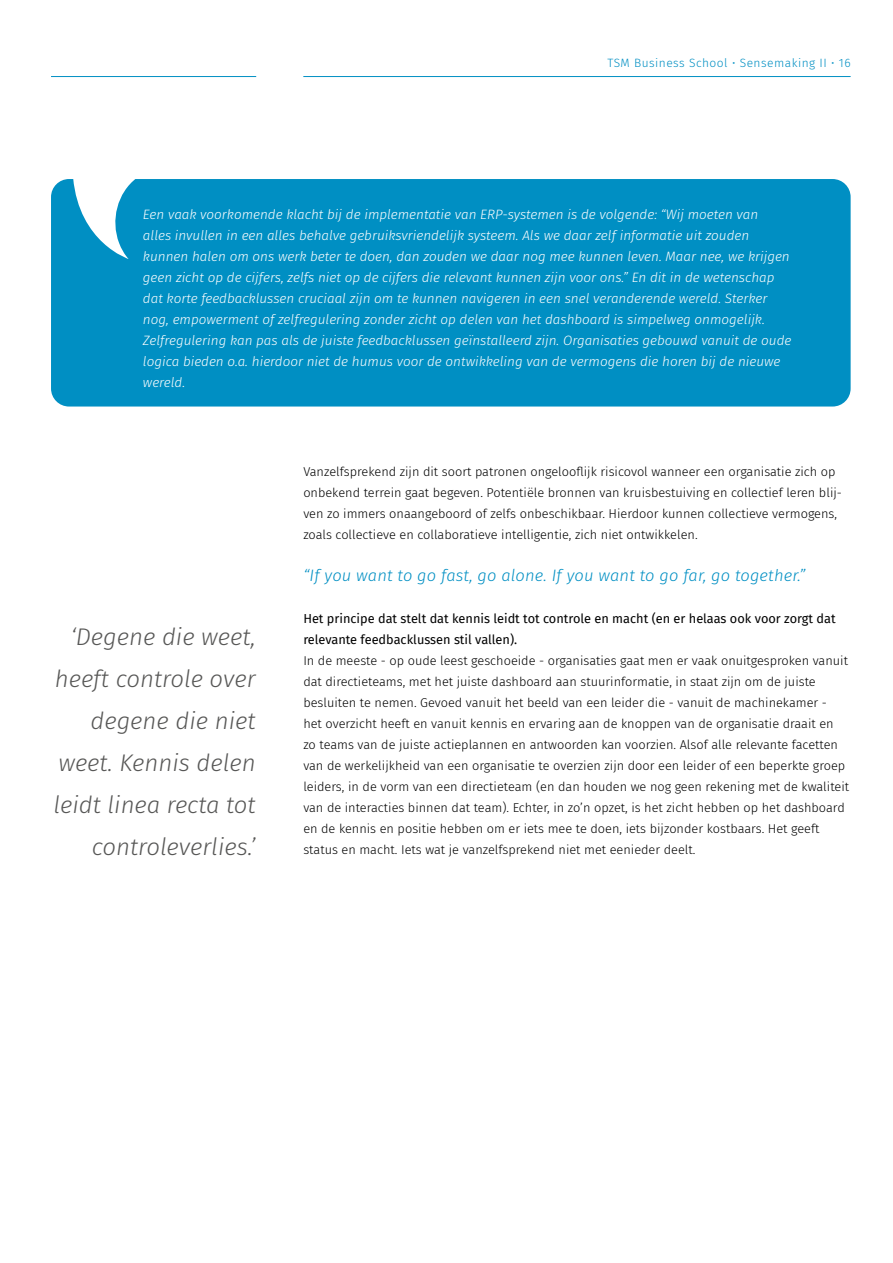
<style>
.page{position:relative;width:893px;height:1263px;background:#fff}
.page>*{position:absolute;margin:0;border:0;box-sizing:border-box;transform-origin:0 0}
.t1{font:italic 300 24px/42px "Fira Sans";color:#575756;text-align:right}
.t2{font:italic 300 16.5px "Fira Sans";letter-spacing:.01em;color:#008fc3}
.t3{font:italic 300 13.5px/21px "Fira Sans";color:#fff}
.t4{font:300 12.75px/21px "Fira Sans";color:#000}
.t5{font:12.75px/21px "Fira Sans";color:#000}
.t6{font:300 12px "Fira Sans";letter-spacing:.04em;color:#008fc3}
</style>
<div class="page">
<hr style="left:51px;top:76px;width:205px;height:1px;background:#008fc3">
<hr style="left:303px;top:76px;width:548px;height:1px;background:#008fc3">
<div style="left:51px;top:179px;width:800px;height:227px;background:#008fc3;border-radius:18px"></div>
<svg style="left:73px;top:179px;width:63px;height:80px"></svg>
<p class="t6" style="left:607px;top:55px;width:245px">TSM Business School • Sensemaking II • 16</p>
<p class="t3" style="left:143px;top:204px;width:650px">Een vaak voorkomende klacht bij de implementatie van ERP-systemen is de volgende: “Wij moeten van<br>alles invullen in een alles behalve gebruiksvriendelijk systeem. Als we daar zelf informatie uit zouden kunnen halen om ons werk beter te doen, dan zouden we daar nog mee kunnen leven. Maar nee, we krijgen geen zicht op de cijfers, zelfs niet op de cijfers die relevant kunnen zijn voor ons.” En dit in de wetenschap dat korte feedbacklussen cruciaal zijn om te kunnen navigeren in een snel veranderende wereld. Sterker nog, empowerment of zelfregulering zonder zicht op delen van het dashboard is simpelweg onmogelijk.<br>Zelfregulering kan pas als de juiste feedbacklussen geïnstalleerd zijn. Organisaties gebouwd vanuit de oude logica bieden o.a. hierdoor niet de humus voor de ontwikkeling van de vermogens die horen bij de nieuwe wereld.</p>
<h1 class="t1" style="left:53px;top:615px;width:204px">‘Degene die weet, heeft controle over degene die niet weet. Kennis delen leidt linea recta tot controleverlies.’</h1>
<p class="t4" style="left:303px;top:461px;width:540px">Vanzelfsprekend zijn dit soort patronen ongelooflijk risicovol wanneer een organisatie zich op onbekend terrein gaat begeven. Potentiële bronnen van kruisbestuiving en collectief leren blij&shy;ven zo immers onaangeboord of zelfs onbeschikbaar. Hierdoor kunnen collectieve vermogens, zoals collectieve en collaboratieve intelligentie, zich niet ontwikkelen.</p>
<p class="t2" style="left:303px;top:563px;width:504px">“If you want to go fast, go alone. If you want to go far, go together.”</p>
<p class="t5" style="left:303px;top:607px;width:534px">Het principe dat stelt dat kennis leidt tot controle en macht (en er helaas ook voor zorgt dat relevante feedbacklussen stil vallen).</p>
<p class="t4" style="left:303px;top:650px;width:547px">In de meeste - op oude leest geschoeide - organisaties gaat men er vaak onuitgesproken vanuit dat directieteams, met het juiste dashboard aan stuurinformatie, in staat zijn om de juiste besluiten te nemen. Gevoed vanuit het beeld van een leider die - vanuit de machinekamer -<br>het overzicht heeft en vanuit kennis en ervaring aan de knoppen van de organisatie draait en zo teams van de juiste actieplannen en antwoorden kan voorzien. Alsof alle relevante facetten van de werkelijkheid van een organisatie te overzien zijn door een leider of een beperkte groep leiders, in de vorm van een directieteam (en dan houden we nog geen rekening met de kwaliteit van de interacties binnen dat team). Echter, in zo’n opzet, is het zicht hebben op het dashboard en de kennis en positie hebben om er iets mee te doen, iets bijzonder kostbaars. Het geeft status en macht. Iets wat je vanzelfsprekend niet met eenieder deelt.</p>
</div>
